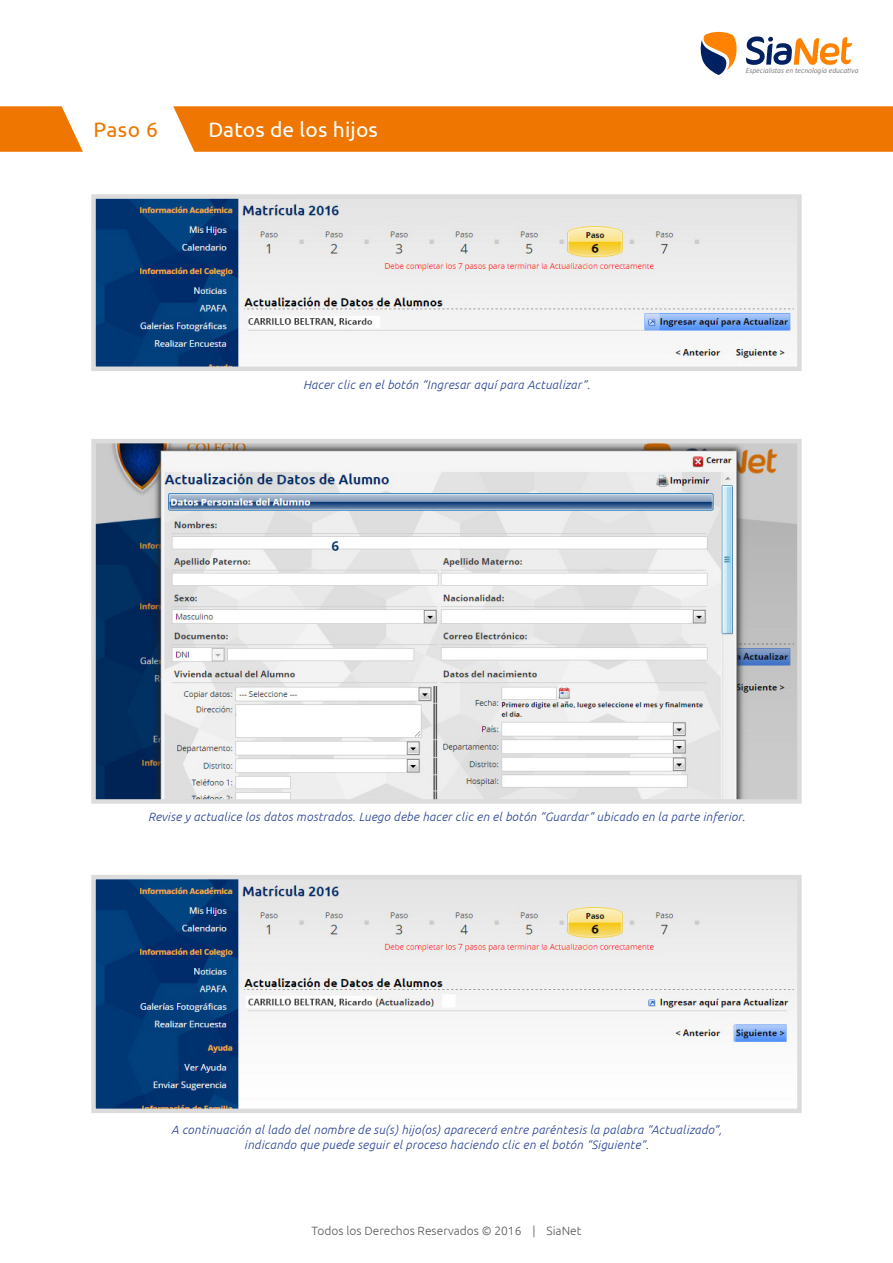
<style>
.page{position:relative;width:893px;height:1263px;background:#fff}
.page>*{position:absolute;margin:0;border:0;box-sizing:border-box;transform-origin:0 0}
.t1{font:21px "Ubuntu";letter-spacing:.01em;color:#fff}
.t2{font:21px "Ubuntu";color:#ee7601}
.t3{font:italic 300 12px "Ubuntu";letter-spacing:.025em;color:#253f8e}
.t4{font:300 12px "Ubuntu";color:#5a5a5a}
.t5{font:italic 300 7.65px "Calibri";color:#5a5a5a}
</style>
<div class="page">
<img style="left:96px;top:444px;width:701px;height:355px">
<div style="left:91px;top:439px;width:711px;height:365px;border:4px solid #dcdcdc"></div>
<img style="left:96px;top:199px;width:701px;height:167px">
<div style="left:91px;top:194px;width:711px;height:177px;border:4px solid #dcdcdc"></div>
<img style="left:96px;top:880px;width:701px;height:228px">
<div style="left:91px;top:875px;width:711px;height:238px;border:4px solid #dcdcdc"></div>
<svg style="left:0;top:106px;width:83px;height:46px;background:#f08924"></svg>
<div style="left:173px;top:106px;width:720px;height:46px;background:#ee7601"></div>
<svg style="left:700px;top:32px;width:37px;height:43px"></svg>
<svg style="left:746px;top:36px;width:106px;height:29px"></svg>
<p class="t2" style="left:94px;top:117px;width:66px">Paso 6</p>
<p class="t1" style="left:208px;top:117px;width:171px">Datos de los hijos</p>
<p class="t3" style="left:303px;top:377px;width:288px">Hacer clic en el botón “Ingresar aquí para Actualizar”.</p>
<p class="t5" style="left:746px;top:65px;width:114px">Especialistas en tecnología educativa</p>
<p class="t3" style="left:148px;top:810px;width:598px">Revise y actualice los datos mostrados. Luego debe hacer clic en el botón “Guardar” ubicado en la parte inferior.</p>
<p class="t3" style="left:171px;top:1123px;width:552px">A continuación al lado del nombre de su(s) hijo(os) aparecerá entre paréntesis la palabra “Actualizado”,</p>
<p class="t3" style="left:244px;top:1138px;width:406px">indicando que puede seguir el proceso haciendo clic en el botón “Siguiente”.</p>
<p class="t4" style="left:312px;top:1223px;width:271px">Todos los Derechos Reservados © 2016 | SiaNet</p>
</div>
